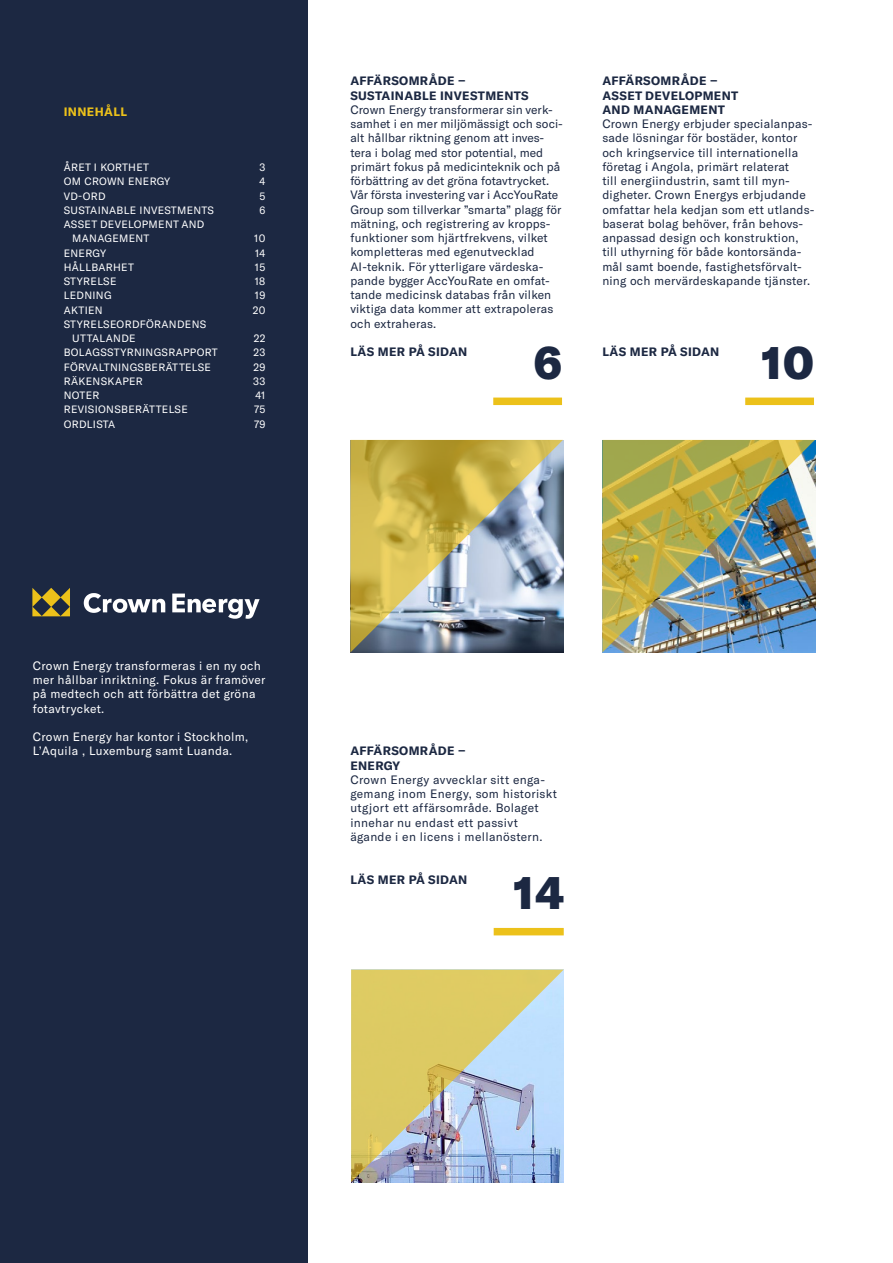
<style>
.page{position:relative;width:893px;height:1263px;background:#fff}
.page>*{position:absolute;margin:0;border:0;box-sizing:border-box;transform-origin:0 0}
.t1{font:900 45px "GT America";color:#1c2842}
.t2{font:12px/14.2px "GT America";letter-spacing:.015em;color:#1c2842}
.t3{font:12px/14.2px "GT America";letter-spacing:.03em;color:#fff}
.t4{font:700 12px/14.2px "GT America";letter-spacing:.03em;color:#1c2842}
.t5{font:700 12px "GT America";letter-spacing:.03em;color:#ecc11a}
.t6{font:10.5px/14.2px "GT America";letter-spacing:.03em;color:#fff}
</style>
<div class="page">
<div style="left:0;top:0;width:308px;height:1263px;background:#1c2842"></div>
<svg style="left:84px;top:593px;width:81px;height:20px"></svg>
<svg style="left:172px;top:593px;width:88px;height:26px"></svg>
<svg style="left:32px;top:588px;width:38px;height:28px"></svg>
<div style="left:493px;top:398px;width:69px;height:7px;background:#ecc11a"></div>
<div style="left:745px;top:398px;width:69px;height:7px;background:#ecc11a"></div>
<div style="left:494px;top:928px;width:70px;height:7px;background:#ecc11a"></div>
<svg style="left:350px;top:440px;width:213px;height:212px;background:#ada87d"></svg>
<img style="left:602px;top:440px;width:213px;height:212px">
<svg style="left:351px;top:969px;width:213px;height:213px;background:#c4c5a2"></svg>
<p class="t5" style="left:64px;top:104px;width:65px">INNEHÅLL</p>
<p class="t6" style="left:64px;top:160px;width:87px">ÅRET I KORTHET</p>
<p class="t6" style="left:259px;top:160px;width:7px">3</p>
<p class="t6" style="left:64px;top:174px;width:108px">OM CROWN ENERGY</p>
<p class="t6" style="left:260px;top:174px;width:7px">4</p>
<p class="t6" style="left:64px;top:189px;width:43px">VD-ORD</p>
<p class="t6" style="left:259px;top:189px;width:7px">5</p>
<p class="t6" style="left:64px;top:203px;width:152px">SUSTAINABLE INVESTMENTS</p>
<p class="t6" style="left:259px;top:203px;width:7px">6</p>
<p class="t6" style="left:72px;top:217px;width:134px;text-indent:-9px">ASSET DEVELOPMENT AND<br>MANAGEMENT</p>
<p class="t6" style="left:254px;top:231px;width:13px">10</p>
<p class="t6" style="left:64px;top:246px;width:44px">ENERGY</p>
<p class="t6" style="left:255px;top:246px;width:12px">14</p>
<p class="t6" style="left:64px;top:260px;width:72px">HÅLLBARHET</p>
<p class="t6" style="left:255px;top:260px;width:12px">15</p>
<p class="t6" style="left:64px;top:274px;width:54px">STYRELSE</p>
<p class="t6" style="left:255px;top:274px;width:12px">18</p>
<p class="t6" style="left:64px;top:288px;width:49px">LEDNING</p>
<p class="t6" style="left:255px;top:288px;width:12px">19</p>
<p class="t6" style="left:64px;top:303px;width:40px">AKTIEN</p>
<p class="t6" style="left:253px;top:303px;width:14px">20</p>
<p class="t6" style="left:72px;top:317px;width:135px;text-indent:-9px">STYRELSEORDFÖRANDENS<br>UTTALANDE</p>
<p class="t6" style="left:254px;top:331px;width:13px">22</p>
<p class="t6" style="left:64px;top:345px;width:155px">BOLAGSSTYRNINGSRAPPORT</p>
<p class="t6" style="left:253px;top:345px;width:13px">23</p>
<p class="t6" style="left:64px;top:360px;width:149px">FÖRVALTNINGSBERÄTTELSE</p>
<p class="t6" style="left:253px;top:360px;width:13px">29</p>
<p class="t6" style="left:64px;top:374px;width:81px">RÄKENSKAPER</p>
<p class="t6" style="left:253px;top:374px;width:14px">33</p>
<p class="t6" style="left:64px;top:388px;width:37px">NOTER</p>
<p class="t6" style="left:255px;top:388px;width:11px">41</p>
<p class="t6" style="left:64px;top:402px;width:125px">REVISIONSBERÄTTELSE</p>
<p class="t6" style="left:254px;top:402px;width:13px">75</p>
<p class="t6" style="left:64px;top:417px;width:53px">ORDLISTA</p>
<p class="t6" style="left:254px;top:417px;width:13px">79</p>
<p class="t4" style="left:602px;top:74px;width:138px">AFFÄRSOMRÅDE –<br>ASSET DEVELOPMENT<br>AND MANAGEMENT</p>
<p class="t2" style="left:602px;top:117px;width:214px">Crown Energy erbjuder specialanpas&shy;sade lösningar för bostäder, kontor och kringservice till internationella företag i Angola, primärt relaterat<br>till energiindustrin, samt till myn&shy;digheter. Crown Energys erbjudande omfattar hela kedjan som ett utlands&shy;baserat bolag behöver, från behovs&shy;anpassad design och konstruktion, till uthyrning för både kontorsända&shy;mål samt boende, fastighetsförvalt&shy;ning och mervärdeskapande tjänster.</p>
<p class="t4" style="left:350px;top:74px;width:180px">AFFÄRSOMRÅDE –<br>SUSTAINABLE INVESTMENTS</p>
<p class="t2" style="left:350px;top:103px;width:214px">Crown Energy transformerar sin verk&shy;samhet i en mer miljömässigt och soci&shy;alt hållbar riktning genom att inves&shy;tera i bolag med stor potential, med primärt fokus på medicinteknik och på förbättring av det gröna fotavtrycket.<br>Vår första investering var i AccYouRate Group som tillverkar ”smarta” plagg för mätning, och registrering av kropps&shy;funktioner som hjärtfrekvens, vilket kompletteras med egenutvecklad AI-teknik. För ytterligare värdeska&shy;pande bygger AccYouRate en omfat&shy;tande medicinsk databas från vilken viktiga data kommer att extrapoleras och extraheras.</p>
<p class="t4" style="left:350px;top:345px;width:118px">LÄS MER PÅ SIDAN</p>
<p class="t4" style="left:602px;top:344px;width:118px">LÄS MER PÅ SIDAN</p>
<h1 class="t1" style="left:534px;top:333px;width:30px">6</h1>
<h1 class="t1" style="left:762px;top:333px;width:54px">10</h1>
<p class="t3" style="left:33px;top:658px;width:234px">Crown Energy transformeras i en ny och mer hållbar inriktning. Fokus är framöver på medtech och att förbättra det gröna fotavtrycket.</p>
<p class="t3" style="left:33px;top:730px;width:217px">Crown Energy har kontor i Stockholm,<br>L’Aquila , Luxemburg samt Luanda.</p>
<p class="t4" style="left:350px;top:744px;width:117px">AFFÄRSOMRÅDE –<br>ENERGY</p>
<p class="t2" style="left:350px;top:772px;width:208px">Crown Energy avvecklar sitt enga&shy;gemang inom Energy, som historiskt utgjort ett affärsområde. Bolaget innehar nu endast ett passivt ägande i en licens i mellanöstern.</p>
<p class="t4" style="left:350px;top:872px;width:118px">LÄS MER PÅ SIDAN</p>
<h1 class="t1" style="left:514px;top:864px;width:51px">14</h1>
</div>
